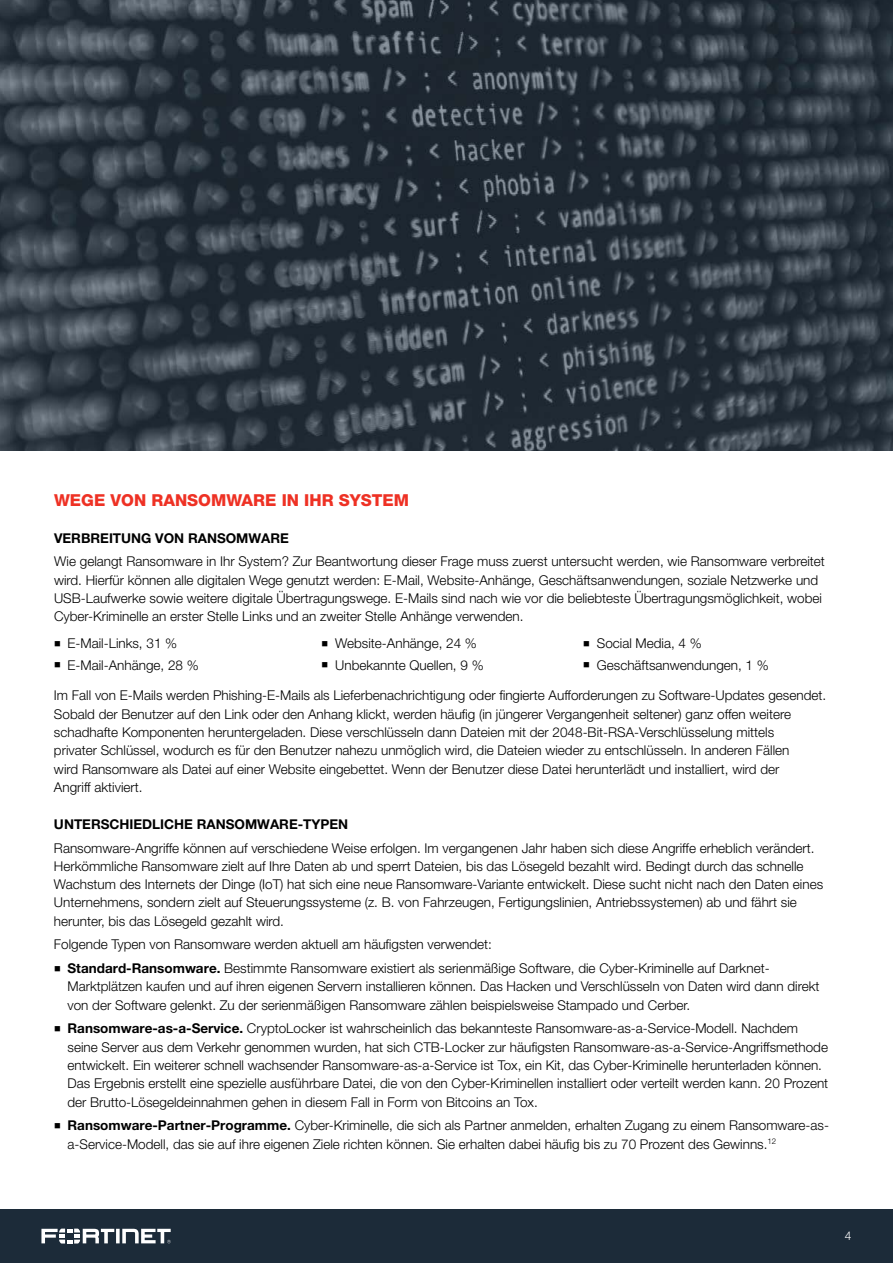
<style>
.page{position:relative;width:893px;height:1263px;background:#fff}
.page>*{position:absolute;margin:0;border:0;box-sizing:border-box;transform-origin:0 0}
.t1{font:800 16.5px "Helvetica Neue LT Pro";color:#ee3124}
.t2{font:300 13.5px/18.3px "Helvetica Neue LT Pro";color:#000}
.t3{font:700 13.5px "Helvetica Neue LT Pro";color:#000}
.t4{font:300 12px "Helvetica Neue LT Pro";color:#fff}
.s1{font-weight:700}
</style>
<div class="page">
<div style="left:0;top:1209px;width:893px;height:54px;background:#1c2b39"></div>
<svg style="left:41px;top:1228px;width:130px;height:15px"></svg>
<img style="left:0;top:0;width:893px;height:451px">
<p class="t1" style="left:54px;top:490px;width:357px">WEGE VON RANSOMWARE IN IHR SYSTEM</p>
<p class="t3" style="left:54px;top:529px;width:236px">VERBREITUNG VON RANSOMWARE</p>
<p class="t2" style="left:54px;top:552px;width:772px">Wie gelangt Ransomware in Ihr System? Zur Beantwortung dieser Frage muss zuerst untersucht werden, wie Ransomware verbreitet wird. Hierfür können alle digitalen Wege genutzt werden: E-Mail, Website-Anhänge, Geschäftsanwendungen, soziale Netzwerke und USB-Laufwerke sowie weitere digitale Übertragungswege. E-Mails sind nach wie vor die beliebteste Übertragungsmöglichkeit, wobei Cyber-Kriminelle an erster Stelle Links und an zweiter Stelle Anhänge verwenden.</p>
<p class="t2" style="left:54px;top:634px;width:125px">■ E-Mail-Links, 31 %</p>
<p class="t2" style="left:322px;top:634px;width:157px">■ Website-Anhänge, 24 %</p>
<p class="t2" style="left:583px;top:634px;width:120px">■ Social Media, 4 %</p>
<p class="t2" style="left:54px;top:656px;width:146px">■ E-Mail-Anhänge, 28 %</p>
<p class="t2" style="left:322px;top:656px;width:164px">■ Unbekannte Quellen, 9 %</p>
<p class="t2" style="left:583px;top:656px;width:187px">■ Geschäftsanwendungen, 1 %</p>
<p class="t2" style="left:54px;top:686px;width:774px">Im Fall von E-Mails werden Phishing-E-Mails als Lieferbenachrichtigung oder fingierte Aufforderungen zu Software-Updates gesendet.<br>Sobald der Benutzer auf den Link oder den Anhang klickt, werden häufig (in jüngerer Vergangenheit seltener) ganz offen weitere schadhafte Komponenten heruntergeladen. Diese verschlüsseln dann Dateien mit der 2048-Bit-RSA-Verschlüsselung mittels<br>privater Schlüssel, wodurch es für den Benutzer nahezu unmöglich wird, die Dateien wieder zu entschlüsseln. In anderen Fällen<br>wird Ransomware als Datei auf einer Website eingebettet. Wenn der Benutzer diese Datei herunterlädt und installiert, wird der<br>Angriff aktiviert.</p>
<p class="t3" style="left:54px;top:816px;width:296px">UNTERSCHIEDLICHE RANSOMWARE-TYPEN</p>
<p class="t2" style="left:54px;top:838px;width:771px">Ransomware-Angriffe können auf verschiedene Weise erfolgen. Im vergangenen Jahr haben sich diese Angriffe erheblich verändert.<br>Herkömmliche Ransomware zielt auf Ihre Daten ab und sperrt Dateien, bis das Lösegeld bezahlt wird. Bedingt durch das schnelle Wachstum des Internets der Dinge (IoT) hat sich eine neue Ransomware-Variante entwickelt. Diese sucht nicht nach den Daten eines Unternehmens, sondern zielt auf Steuerungssysteme (z. B. von Fahrzeugen, Fertigungslinien, Antriebssystemen) ab und fährt sie herunter, bis das Lösegeld gezahlt wird.</p>
<p class="t2" style="left:54px;top:935px;width:439px">Folgende Typen von Ransomware werden aktuell am häufigsten verwendet:</p>
<p class="t2" style="left:68px;top:959px;width:753px;text-indent:-14px">■ <span class="s1">Standard-Ransomware.</span> Bestimmte Ransomware existiert als serienmäßige Software, die Cyber-Kriminelle auf Darknet-<br>Marktplätzen kaufen und auf ihren eigenen Servern installieren können. Das Hacken und Verschlüsseln von Daten wird dann direkt von der Software gelenkt. Zu der serienmäßigen Ransomware zählen beispielsweise Stampado und Cerber.</p>
<p class="t2" style="left:68px;top:1019px;width:762px;text-indent:-14px">■ <span class="s1">Ransomware-as-a-Service.</span> CryptoLocker ist wahrscheinlich das bekannteste Ransomware-as-a-Service-Modell. Nachdem seine Server aus dem Verkehr genommen wurden, hat sich CTB-Locker zur häufigsten Ransomware-as-a-Service-Angriffsmethode entwickelt. Ein weiterer schnell wachsender Ransomware-as-a-Service ist Tox, ein Kit, das Cyber-Kriminelle herunterladen können.<br>Das Ergebnis erstellt eine spezielle ausführbare Datei, die von den Cyber-Kriminellen installiert oder verteilt werden kann. 20 Prozent der Brutto-Lösegeldeinnahmen gehen in diesem Fall in Form von Bitcoins an Tox.</p>
<p class="t2" style="left:68px;top:1116px;width:763px;text-indent:-14px">■ <span class="s1">Ransomware-Partner-Programme.</span> Cyber-Kriminelle, die sich als Partner anmelden, erhalten Zugang zu einem Ransomware-as&shy;a-Service-Modell, das sie auf ihre eigenen Ziele richten können. Sie erhalten dabei häufig bis zu 70 Prozent des Gewinns.<sup>12</sup></p>
<p class="t4" style="left:845px;top:1229px;width:8px">4</p>
</div>
